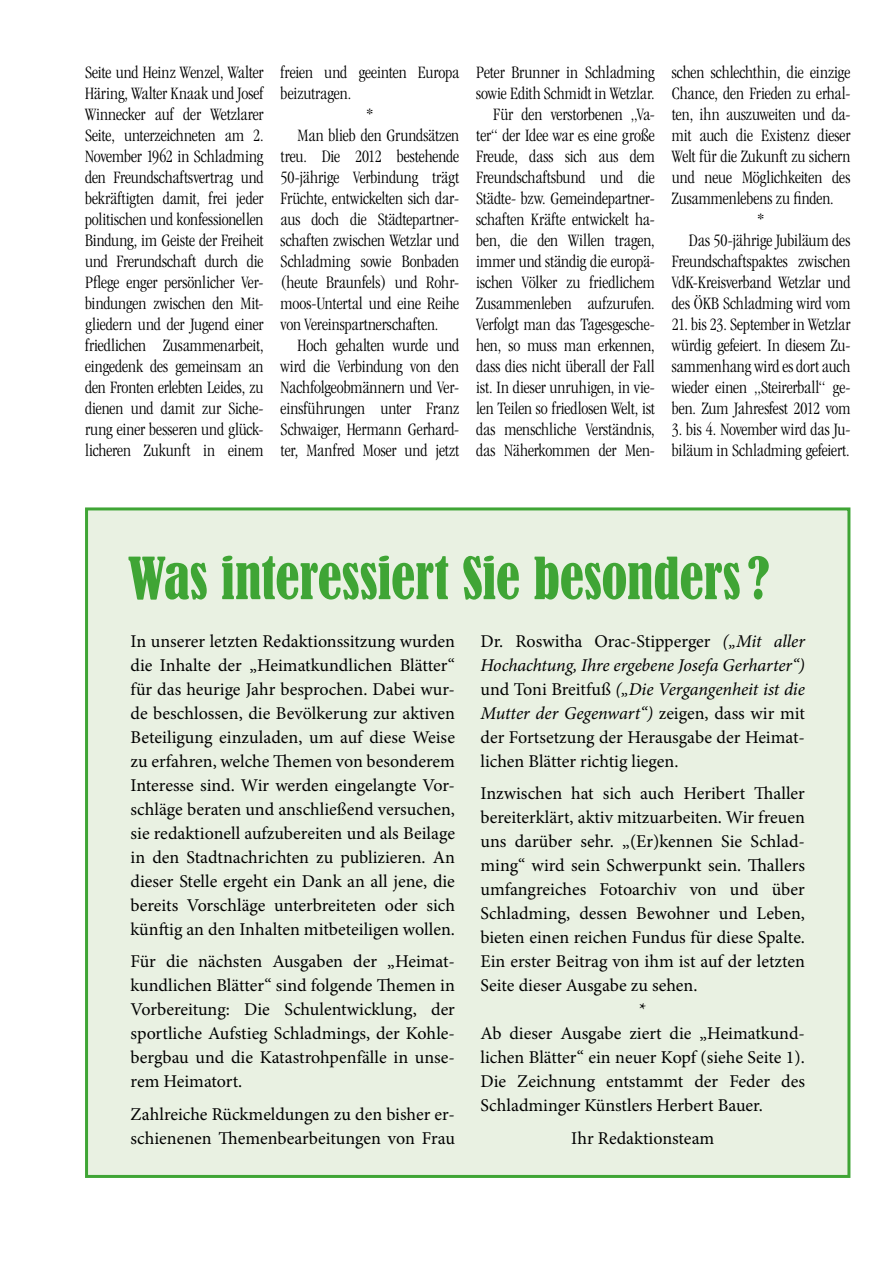
<style>
.page{position:relative;width:893px;height:1263px;background:#fff}
.page>*{position:absolute;margin:0;border:0;box-sizing:border-box;transform-origin:0 0}
.t1{font:condensed 54px "Bernard";letter-spacing:-.005em;color:#3fa535}
.t2{font:300 condensed 18px/21px "Garamond";letter-spacing:-.005em;color:#000;text-align:justify}
.t3{font:18px/24px "Minion Pro";color:#000;text-align:justify}
.s1{font-style:italic}
</style>
<div class="page">
<div style="left:87px;top:509px;width:762px;height:667px;background:#e9f1e2"></div>
<div style="left:85px;top:507px;width:765px;height:671px;border:3px solid #3fa535"></div>
<p class="t2" style="left:85px;top:61px;width:180px">Seite und Heinz Wenzel, Walter Häring, Walter Knaak und Josef Winnecker auf der Wetzlarer Seite, unterzeichneten am 2.<br>November 1962 in Schladming den Freundschaftsvertrag und bekräftigten damit, frei jeder politischen und konfessionellen Bindung, im Geiste der Freiheit und Frerundschaft durch die Pflege enger persönlicher Ver&shy;bindungen zwischen den Mit&shy;gliedern und der Jugend einer friedlichen Zusammenarbeit, eingedenk des gemeinsam an den Fronten erlebten Leides, zu dienen und damit zur Siche&shy;rung einer besseren und glück&shy;licheren Zukunft in einem</p>
<p class="t2" style="left:281px;top:62px;width:180px">freien und geeinten Europa</p>
<p class="t2" style="left:281px;top:83px;width:72px">beizutragen.</p>
<p class="t2" style="left:366px;top:104px;width:9px">*</p>
<p class="t2" style="left:298px;top:125px;width:163px">Man blieb den Grundsätzen</p>
<p class="t2" style="left:281px;top:146px;width:180px">treu. Die 2012 bestehende</p>
<p class="t2" style="left:281px;top:167px;width:180px">50-jährige Verbindung trägt</p>
<p class="t2" style="left:281px;top:188px;width:180px">Früchte, entwickelten sich dar-</p>
<p class="t2" style="left:281px;top:209px;width:180px">aus doch die Städtepartner-</p>
<p class="t2" style="left:281px;top:230px;width:180px">schaften zwischen Wetzlar und</p>
<p class="t2" style="left:281px;top:251px;width:180px">Schladming sowie Bonbaden</p>
<p class="t2" style="left:281px;top:272px;width:180px">(heute Braunfels) und Rohr-</p>
<p class="t2" style="left:281px;top:293px;width:180px">moos-Untertal und eine Reihe</p>
<p class="t2" style="left:281px;top:314px;width:159px">von Vereinspartnerschaften.</p>
<p class="t2" style="left:298px;top:335px;width:163px">Hoch gehalten wurde und</p>
<p class="t2" style="left:281px;top:356px;width:180px">wird die Verbindung von den</p>
<p class="t2" style="left:281px;top:377px;width:180px">Nachfolgeobmännern und Ver-</p>
<p class="t2" style="left:281px;top:398px;width:180px">einsführungen unter Franz</p>
<p class="t2" style="left:281px;top:419px;width:180px">Schwaiger, Hermann Gerhard-</p>
<p class="t2" style="left:281px;top:440px;width:180px">ter, Manfred Moser und jetzt</p>
<p class="t2" style="left:476px;top:62px;width:180px;text-align:right">Peter Brunner in Schladming sowie Edith Schmidt in Wetzlar.<br>Für den verstorbenen „Va&shy;ter“ der Idee war es eine große<br>Freude, dass sich aus dem<br>Freundschaftsbund und die<br>Städte- bzw. Gemeindepartner&shy;schaften Kräfte entwickelt ha&shy;ben, die den Willen tragen, immer und ständig die europä&shy;ischen Völker zu friedlichem<br>Zusammenleben aufzurufen.<br>Verfolgt man das Tagesgesche&shy;hen, so muss man erkennen, dass dies nicht überall der Fall ist. In dieser unruhigen, in vie&shy;len Teilen so friedlosen Welt, ist das menschliche Verständnis, das Näherkommen der Men-</p>
<p class="t2" style="left:672px;top:62px;width:180px">schen schlechthin, die einzige</p>
<p class="t2" style="left:672px;top:83px;width:180px">Chance, den Frieden zu erhal-</p>
<p class="t2" style="left:672px;top:104px;width:180px">ten, ihn auszuweiten und da-</p>
<p class="t2" style="left:672px;top:125px;width:180px">mit auch die Existenz dieser</p>
<p class="t2" style="left:672px;top:146px;width:180px">Welt für die Zukunft zu sichern</p>
<p class="t2" style="left:672px;top:167px;width:180px">und neue Möglichkeiten des</p>
<p class="t2" style="left:672px;top:188px;width:163px">Zusammenlebens zu finden.</p>
<p class="t2" style="left:758px;top:209px;width:9px">*</p>
<p class="t2" style="left:689px;top:230px;width:163px">Das 50-jährige Jubiläum des</p>
<p class="t2" style="left:672px;top:251px;width:180px">Freundschaftspaktes zwischen</p>
<p class="t2" style="left:672px;top:272px;width:180px">VdK-Kreisverband Wetzlar und</p>
<p class="t2" style="left:672px;top:293px;width:180px">des ÖKB Schladming wird vom</p>
<p class="t2" style="left:672px;top:314px;width:180px">21. bis 23. September in Wetzlar würdig gefeiert. In diesem Zu&shy;sammenhang wird es dort auch wieder einen „Steirerball“ ge&shy;ben. Zum Jahresfest 2012 vom</p>
<p class="t2" style="left:672px;top:419px;width:180px">3. bis 4. November wird das Ju&shy;biläum in Schladming gefeiert.</p>
<h1 class="t1" style="left:128px;top:547px;width:644px">Was interessiert Sie besonders ?</h1>
<p class="t3" style="left:131px;top:629px;width:326px">In unserer letzten Redaktionssitzung wurden die Inhalte der „Heimatkundlichen Blätter“ für das heurige Jahr besprochen. Dabei wur&shy;de beschlossen, die Bevölkerung zur aktiven Beteiligung einzuladen, um auf diese Weise zu erfahren, welche Themen von besonderem Interesse sind. Wir werden eingelangte Vor&shy;schläge beraten und anschließend versuchen, sie redaktionell aufzubereiten und als Beilage in den Stadtnachrichten zu publizieren. An dieser Stelle ergeht ein Dank an all jene, die bereits Vorschläge unterbreiteten oder sich künftig an den Inhalten mitbeteiligen wollen.</p>
<p class="t3" style="left:131px;top:950px;width:326px">Für die nächsten Ausgaben der „Heimat&shy;kundlichen Blätter“ sind folgende Themen in Vorbereitung: Die Schulentwicklung, der sportliche Aufstieg Schladmings, der Kohle&shy;bergbau und die Katastrohpenfälle in unse&shy;rem Heimatort.</p>
<p class="t3" style="left:131px;top:1102px;width:326px">Zahlreiche Rückmeldungen zu den bisher er&shy;schienenen Themenbearbeitungen von Frau</p>
<p class="t3" style="left:480px;top:629px;width:326px">Dr. Roswitha Orac-Stipperger <span class="s1">(„Mit aller Hochachtung, Ihre ergebene Josefa Gerharter“) </span>und Toni Breitfuß <span class="s1">(„Die Vergangenheit ist die Mutter der Gegenwart“)</span> zeigen, dass wir mit der Fortsetzung der Herausgabe der Heimat&shy;lichen Blätter richtig liegen.</p>
<p class="t3" style="left:480px;top:782px;width:326px">Inzwischen hat sich auch Heribert Thaller</p>
<p class="t3" style="left:480px;top:805px;width:326px">bereiterklärt, aktiv mitzuarbeiten. Wir freuen</p>
<p class="t3" style="left:480px;top:829px;width:326px">uns darüber sehr. „(Er)kennen Sie Schlad-</p>
<p class="t3" style="left:480px;top:853px;width:326px">ming“ wird sein Schwerpunkt sein. Thallers</p>
<p class="t3" style="left:480px;top:877px;width:326px">umfangreiches Fotoarchiv von und über</p>
<p class="t3" style="left:480px;top:901px;width:326px">Schladming, dessen Bewohner und Leben,</p>
<p class="t3" style="left:480px;top:925px;width:326px">bieten einen reichen Fundus für diese Spalte.</p>
<p class="t3" style="left:480px;top:949px;width:326px">Ein erster Beitrag von ihm ist auf der letzten</p>
<p class="t3" style="left:480px;top:973px;width:219px">Seite dieser Ausgabe zu sehen.</p>
<p class="t3" style="left:639px;top:997px;width:9px">*</p>
<p class="t3" style="left:480px;top:1021px;width:326px">Ab dieser Ausgabe ziert die „Heimatkund-</p>
<p class="t3" style="left:480px;top:1045px;width:326px">lichen Blätter“ ein neuer Kopf (siehe Seite 1).</p>
<p class="t3" style="left:480px;top:1069px;width:326px">Die Zeichnung entstammt der Feder des</p>
<p class="t3" style="left:480px;top:1093px;width:284px">Schladminger Künstlers Herbert Bauer.</p>
<p class="t3" style="left:571px;top:1126px;width:144px">Ihr Redaktionsteam</p>
</div>
